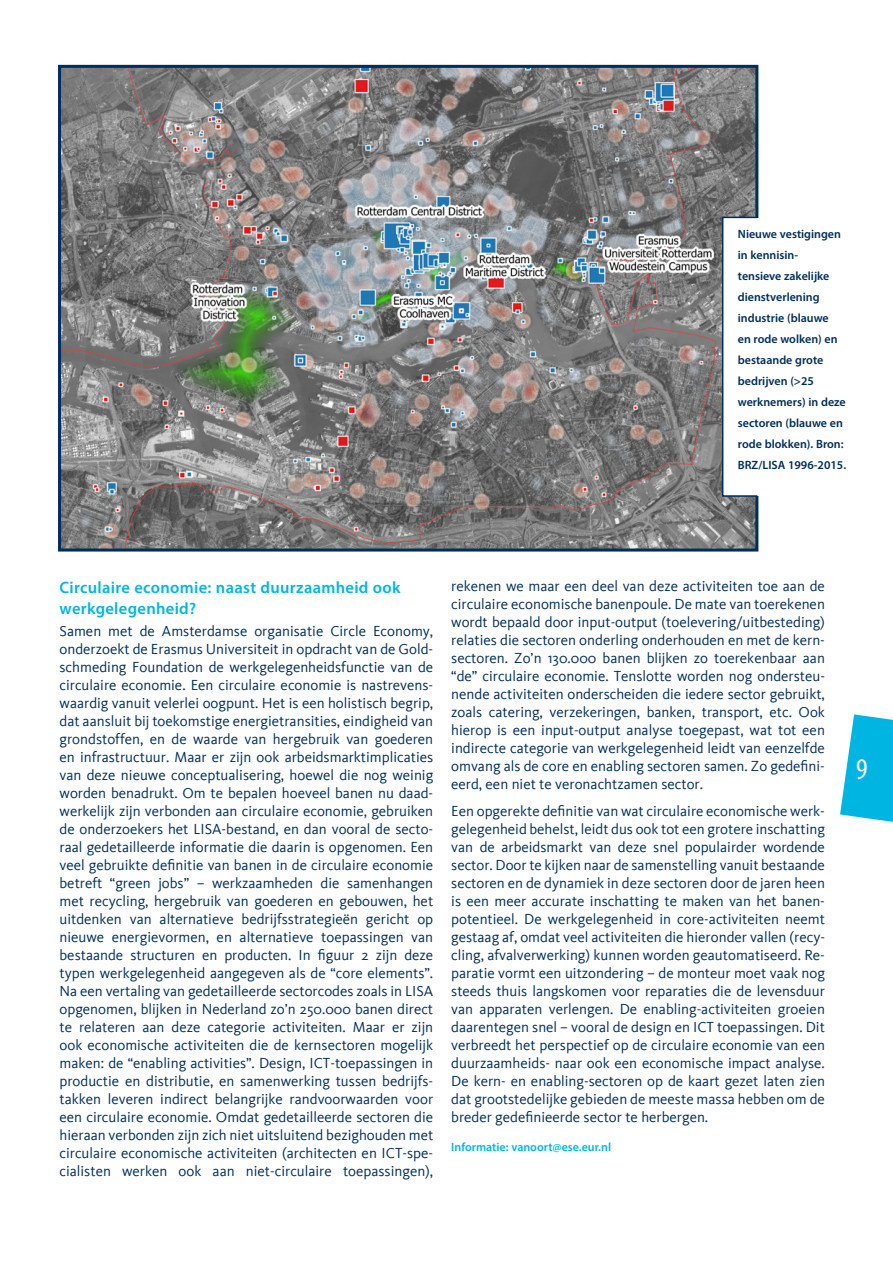
<style>
.page{position:relative;width:893px;height:1263px;background:#fff}
.page>*{position:absolute;margin:0;border:0;box-sizing:border-box;transform-origin:0 0}
.t1{font:condensed 30px "Myriad Pro";color:#fff}
.t2{font:600 16.5px/21px "Myriad Pro";letter-spacing:.02em;color:#00b5e2}
.t3{font:15px/18px "Kievit";color:#002d59;text-align:justify}
.t4{font:600 12px/21px "Myriad Pro";color:#002d59}
.t5{font:600 12px "Myriad Pro";color:#00b5e2}
</style>
<div class="page">
<svg style="left:840px;top:714px;width:53px;height:108px"></svg>
<img style="left:58px;top:64px;width:701px;height:488px">
<div style="left:58px;top:65px;width:700px;height:486px;border:3px solid #002d59"></div>
<svg style="left:721px;top:216px;width:38px;height:281px"></svg>
<p class="t4" style="left:738px;top:223px;width:110px">Nieuwe vestigingen in kennisin-<br>tensieve zakelijke dienstverlening industrie (blauwe<br>en rode wolken) en bestaande grote bedrijven (&gt;25 werknemers) in deze sectoren (blauwe en rode blokken). Bron:<br>BRZ/LISA 1996-2015.</p>
<p class="t2" style="left:60px;top:576px;width:343px">Circulaire economie: naast duurzaamheid ook werkgelegenheid?</p>
<p class="t3" style="left:60px;top:622px;width:375px">Samen met de Amsterdamse organisatie Circle Economy, onderzoekt de Erasmus Universiteit in opdracht van de Gold&shy;schmeding Foundation de werkgelegenheidsfunctie van de circulaire economie. Een circulaire economie is nastrevens&shy;waardig vanuit velerlei oogpunt. Het is een holistisch begrip, dat aansluit bij toekomstige energietransities, eindigheid van grondstoffen, en de waarde van hergebruik van goederen en infrastructuur. Maar er zijn ook arbeidsmarktimplicaties van deze nieuwe conceptualisering, hoewel die nog weinig worden benadrukt. Om te bepalen hoeveel banen nu daad&shy;werkelijk zijn verbonden aan circulaire economie, gebruiken de onderzoekers het LISA-bestand, en dan vooral de secto&shy;raal gedetailleerde informatie die daarin is opgenomen. Een veel gebruikte definitie van banen in de circulaire economie betreft “green jobs” – werkzaamheden die samenhangen met recycling, hergebruik van goederen en gebouwen, het uitdenken van alternatieve bedrijfsstrategieën gericht op nieuwe energievormen, en alternatieve toepassingen van bestaande structuren en producten. In figuur 2 zijn deze typen werkgelegenheid aangegeven als de “core elements”.<br>Na een vertaling van gedetailleerde sectorcodes zoals in LISA opgenomen, blijken in Nederland zo’n 250.000 banen direct te relateren aan deze categorie activiteiten. Maar er zijn ook economische activiteiten die de kernsectoren mogelijk maken: de “enabling activities”. Design, ICT-toepassingen in productie en distributie, en samenwerking tussen bedrijfs&shy;takken leveren indirect belangrijke randvoorwaarden voor een circulaire economie. Omdat gedetailleerde sectoren die hieraan verbonden zijn zich niet uitsluitend bezighouden met circulaire economische activiteiten (architecten en ICT-spe&shy;cialisten werken ook aan niet-circulaire toepassingen),</p>
<p class="t3" style="left:451px;top:577px;width:375px">rekenen we maar een deel van deze activiteiten toe aan de circulaire economische banenpoule. De mate van toerekenen wordt bepaald door input-output (toelevering/uitbesteding) relaties die sectoren onderling onderhouden en met de kern&shy;sectoren. Zo’n 130.000 banen blijken zo toerekenbaar aan “de” circulaire economie. Tenslotte worden nog ondersteu&shy;nende activiteiten onderscheiden die iedere sector gebruikt, zoals catering, verzekeringen, banken, transport, etc. Ook hierop is een input-output analyse toegepast, wat tot een indirecte categorie van werkgelegenheid leidt van eenzelfde omvang als de core en enabling sectoren samen. Zo gedefini&shy;eerd, een niet te veronachtzamen sector.</p>
<p class="t3" style="left:451px;top:802px;width:375px">Een opgerekte definitie van wat circulaire economische werk&shy;gelegenheid behelst, leidt dus ook tot een grotere inschatting van de arbeidsmarkt van deze snel populairder wordende sector. Door te kijken naar de samenstelling vanuit bestaande sectoren en de dynamiek in deze sectoren door de jaren heen is een meer accurate inschatting te maken van het banen&shy;potentieel. De werkgelegenheid in core-activiteiten neemt gestaag af, omdat veel activiteiten die hieronder vallen (recy&shy;cling, afvalverwerking) kunnen worden geautomatiseerd. Re&shy;paratie vormt een uitzondering – de monteur moet vaak nog steeds thuis langskomen voor reparaties die de levensduur van apparaten verlengen. De enabling-activiteiten groeien daarentegen snel – vooral de design en ICT toepassingen. Dit verbreedt het perspectief op de circulaire economie van een duurzaamheids- naar ook een economische impact analyse.<br>De kern- en enabling-sectoren op de kaart gezet laten zien dat grootstedelijke gebieden de meeste massa hebben om de breder gedefinieerde sector te herbergen.</p>
<p class="t5" style="left:451px;top:1140px;width:161px">Informatie: vanoort@ese.eur.nl</p>
<h1 class="t1" style="left:856px;top:751px;width:13px">9</h1>
</div>
